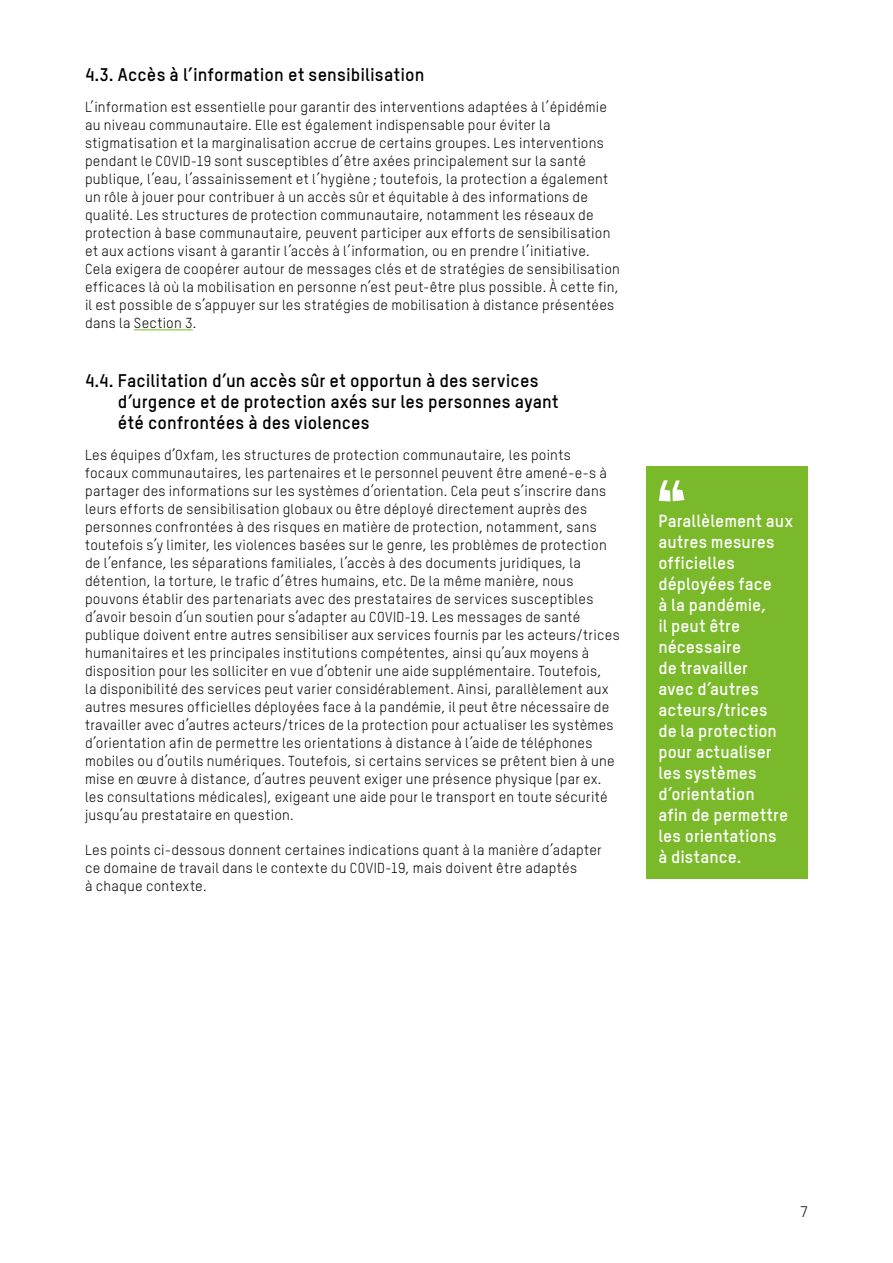
<style>
.page{position:relative;width:893px;height:1263px;background:#fff}
.page>*{position:absolute;margin:0;border:0;box-sizing:border-box;transform-origin:0 0}
.t1{font:700 18px/21px "Oxfam TSTARPRO";letter-spacing:.01em;color:#000}
.t2{font:700 17.25px/21px "Oxfam TSTARPRO";letter-spacing:.01em;color:#fff}
.t3{font:15px "Oxfam TSTARPRO";color:#000}
.t4{font:14.25px/18px "Oxfam TSTARPRO";letter-spacing:.02em;color:#000}
</style>
<div class="page">
<hr style="left:134px;top:329px;width:59px;height:1px;background:#7ab929">
<div style="left:646px;top:466px;width:162px;height:413px;background:#7ab929"></div>
<svg style="left:659px;top:480px;width:25px;height:21px"></svg>
<p class="t1" style="left:85px;top:64px;width:341px">4.3. Accès à l’information et sensibilisation</p>
<p class="t4" style="left:85px;top:98px;width:536px">L’information est essentielle pour garantir des interventions adaptées à l’épidémie au niveau communautaire. Elle est également indispensable pour éviter la stigmatisation et la marginalisation accrue de certains groupes. Les interventions pendant le COVID-19 sont susceptibles d’être axées principalement sur la santé publique, l’eau, l’assainissement et l’hygiène ; toutefois, la protection a également un rôle à jouer pour contribuer à un accès sûr et équitable à des informations de qualité. Les structures de protection communautaire, notamment les réseaux de protection à base communautaire, peuvent participer aux efforts de sensibilisation et aux actions visant à garantir l’accès à l’information, ou en prendre l’initiative.<br>Cela exigera de coopérer autour de messages clés et de stratégies de sensibilisation efficaces là où la mobilisation en personne n’est peut-être plus possible. À cette fin, il est possible de s’appuyer sur les stratégies de mobilisation à distance présentées dans la Section 3.</p>
<p class="t1" style="left:118px;top:370px;width:442px;text-indent:-33px">4.4. Facilitation d’un accès sûr et opportun à des services d’urgence et de protection axés sur les personnes ayant été confrontées à des violences</p>
<p class="t4" style="left:85px;top:446px;width:536px">Les équipes d’Oxfam, les structures de protection communautaire, les points<br>focaux communautaires, les partenaires et le personnel peuvent être amené-e-s à partager des informations sur les systèmes d’orientation. Cela peut s’inscrire dans leurs efforts de sensibilisation globaux ou être déployé directement auprès des personnes confrontées à des risques en matière de protection, notamment, sans toutefois s’y limiter, les violences basées sur le genre, les problèmes de protection de l’enfance, les séparations familiales, l’accès à des documents juridiques, la détention, la torture, le trafic d’êtres humains, etc. De la même manière, nous pouvons établir des partenariats avec des prestataires de services susceptibles d’avoir besoin d’un soutien pour s’adapter au COVID-19. Les messages de santé publique doivent entre autres sensibiliser aux services fournis par les acteurs/trices humanitaires et les principales institutions compétentes, ainsi qu’aux moyens à disposition pour les solliciter en vue d’obtenir une aide supplémentaire. Toutefois,<br>la disponibilité des services peut varier considérablement. Ainsi, parallèlement aux autres mesures officielles déployées face à la pandémie, il peut être nécessaire de travailler avec d’autres acteurs/trices de la protection pour actualiser les systèmes d’orientation afin de permettre les orientations à distance à l’aide de téléphones mobiles ou d’outils numériques. Toutefois, si certains services se prêtent bien à une mise en œuvre à distance, d’autres peuvent exiger une présence physique (par ex. les consultations médicales), exigeant une aide pour le transport en toute sécurité jusqu’au prestataire en question.</p>
<p class="t4" style="left:85px;top:841px;width:518px">Les points ci-dessous donnent certaines indications quant à la manière d’adapter ce domaine de travail dans le contexte du COVID-19, mais doivent être adaptés<br>à chaque contexte.</p>
<p class="t2" style="left:658px;top:509px;width:136px">Parallèlement aux autres mesures officielles déployées face<br>à la pandémie,<br>il peut être nécessaire<br>de travailler<br>avec d’autres acteurs/trices<br>de la protection pour actualiser les systèmes d’orientation<br>afin de permettre les orientations<br>à distance.</p>
<p class="t3" style="left:800px;top:1203px;width:9px">7</p>
</div>
